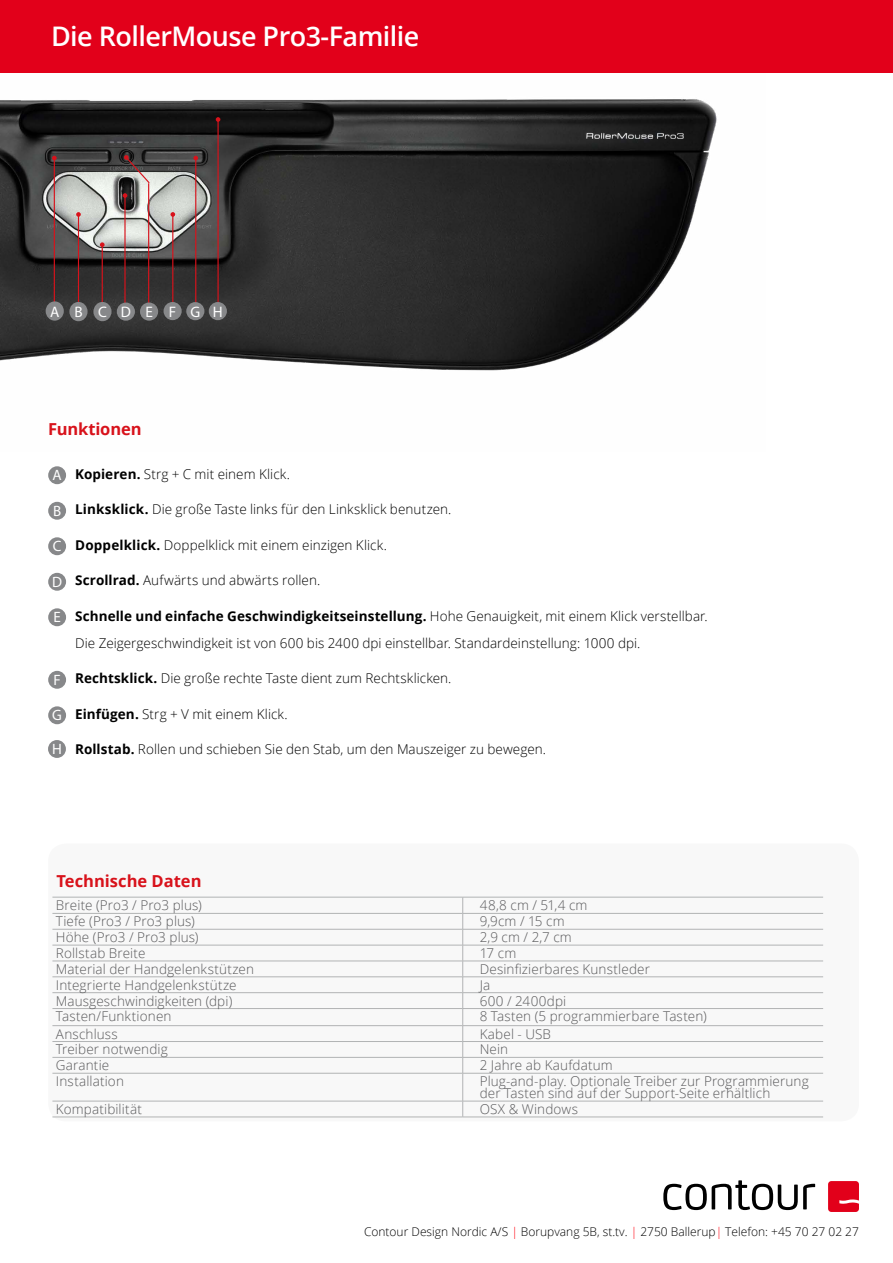
<style>
.page{position:relative;width:893px;height:1263px;background:#fff}
.page>*{position:absolute;margin:0;border:0;box-sizing:border-box;transform-origin:0 0}
.t1{font:600 27px "Open Sans";letter-spacing:-.02em;color:#fff}
.t2{font:700 16.5px "Open Sans";letter-spacing:-.005em;color:#d8121b}
.t3{font:15.15px "Myriad Pro";letter-spacing:.935em;color:#fff}
.t4{font:15px "Myriad Pro";color:#fff}
.t5{font:300 13.5px/27px "Open Sans";letter-spacing:.005em;color:#000}
.t6{font:300 13.5px/12px "Open Sans";letter-spacing:.01em;color:#58585a}
.t7{font:300 12px "Open Sans";color:#000}
.s1{font-family:"Myriad Pro";font-weight:400;font-size:15px;color:#fff}
.s2{font-weight:700}
.s3{color:#ff0714}
</style>
<div class="page">
<img style="left:0;top:72px;width:765px;height:299px">
<hr style="left:78px;top:214px;width:1px;height:89px;background:#d8121b">
<svg style="left:76px;top:212px;width:5px;height:5px"></svg>
<svg style="left:124px;top:155px;width:27px;height:30px"></svg>
<hr style="left:102px;top:245px;width:1px;height:57px;background:#d8121b">
<svg style="left:100px;top:242px;width:5px;height:5px"></svg>
<hr style="left:124px;top:196px;width:2px;height:107px;background:#d8121b">
<svg style="left:123px;top:193px;width:4px;height:5px"></svg>
<hr style="left:195px;top:158px;width:1px;height:147px;background:#d8121b">
<svg style="left:193px;top:156px;width:5px;height:4px"></svg>
<hr style="left:148px;top:183px;width:1px;height:121px;background:#d8121b">
<hr style="left:217px;top:119px;width:2px;height:188px;background:#d8121b">
<svg style="left:216px;top:117px;width:4px;height:5px"></svg>
<hr style="left:54px;top:158px;width:1px;height:145px;background:#d8121b">
<svg style="left:52px;top:156px;width:5px;height:4px"></svg>
<hr style="left:172px;top:214px;width:1px;height:89px;background:#d8121b">
<svg style="left:170px;top:212px;width:5px;height:5px"></svg>
<div style="left:46px;top:301px;width:18px;height:20px;background:#87888a;border-radius:50%"></div>
<div style="left:140px;top:302px;width:18px;height:19px;background:#87888a;border-radius:50%"></div>
<div style="left:117px;top:303px;width:18px;height:18px;background:#87888a;border-radius:50%"></div>
<div style="left:186px;top:302px;width:18px;height:18px;background:#87888a;border-radius:50%"></div>
<div style="left:164px;top:302px;width:18px;height:18px;background:#87888a;border-radius:50%"></div>
<div style="left:69px;top:302px;width:19px;height:19px;background:#87888a;border-radius:50%"></div>
<div style="left:93px;top:302px;width:19px;height:19px;background:#87888a;border-radius:50%"></div>
<div style="left:209px;top:302px;width:18px;height:18px;background:#87888a;border-radius:50%"></div>
<div style="left:0;top:0;width:893px;height:72px;background:#e2001a"></div>
<svg style="left:663px;top:1180px;width:152px;height:30px"></svg>
<svg style="left:828px;top:1181px;width:31px;height:31px"></svg>
<div style="left:48px;top:740px;width:18px;height:18px;background:#87888a;border-radius:50%"></div>
<div style="left:48px;top:843px;width:811px;height:278px;background:#f8f8f8;border-radius:18px"></div>
<svg style="left:52px;top:896px;width:771px;height:221px"></svg>
<hr style="left:52px;top:897px;width:411px;height:1px;background:#b1b3b4">
<hr style="left:463px;top:897px;width:360px;height:1px;background:#b1b3b4">
<hr style="left:52px;top:913px;width:411px;height:1px;background:#b1b3b4">
<hr style="left:463px;top:913px;width:360px;height:1px;background:#b1b3b4">
<hr style="left:52px;top:929px;width:411px;height:1px;background:#b1b3b4">
<hr style="left:463px;top:929px;width:360px;height:1px;background:#b1b3b4">
<hr style="left:52px;top:945px;width:411px;height:1px;background:#b1b3b4">
<hr style="left:463px;top:945px;width:360px;height:1px;background:#b1b3b4">
<hr style="left:52px;top:961px;width:411px;height:1px;background:#b1b3b4">
<hr style="left:463px;top:961px;width:360px;height:1px;background:#b1b3b4">
<hr style="left:52px;top:976px;width:411px;height:1px;background:#b1b3b4">
<hr style="left:463px;top:976px;width:360px;height:1px;background:#b1b3b4">
<hr style="left:52px;top:992px;width:411px;height:1px;background:#b1b3b4">
<hr style="left:463px;top:992px;width:360px;height:1px;background:#b1b3b4">
<hr style="left:52px;top:1008px;width:411px;height:1px;background:#b1b3b4">
<hr style="left:463px;top:1008px;width:360px;height:1px;background:#b1b3b4">
<hr style="left:52px;top:1025px;width:411px;height:1px;background:#b1b3b4">
<hr style="left:463px;top:1025px;width:360px;height:1px;background:#b1b3b4">
<hr style="left:52px;top:1041px;width:411px;height:1px;background:#b1b3b4">
<hr style="left:463px;top:1041px;width:360px;height:1px;background:#b1b3b4">
<hr style="left:52px;top:1057px;width:411px;height:1px;background:#b1b3b4">
<hr style="left:463px;top:1057px;width:360px;height:1px;background:#b1b3b4">
<hr style="left:52px;top:1073px;width:411px;height:1px;background:#b1b3b4">
<hr style="left:463px;top:1073px;width:360px;height:1px;background:#b1b3b4">
<hr style="left:52px;top:1101px;width:411px;height:1px;background:#b1b3b4">
<hr style="left:463px;top:1101px;width:360px;height:1px;background:#b1b3b4">
<hr style="left:52px;top:1117px;width:411px;height:1px;background:#b1b3b4">
<hr style="left:463px;top:1117px;width:360px;height:1px;background:#b1b3b4">
<svg style="left:462px;top:897px;width:1px;height:220px"></svg>
<div style="left:48px;top:466px;width:18px;height:18px;background:#87888a;border-radius:50%"></div>
<div style="left:48px;top:502px;width:18px;height:18px;background:#87888a;border-radius:50%"></div>
<div style="left:48px;top:537px;width:18px;height:18px;background:#87888a;border-radius:50%"></div>
<div style="left:48px;top:573px;width:18px;height:18px;background:#87888a;border-radius:50%"></div>
<div style="left:48px;top:608px;width:18px;height:18px;background:#87888a;border-radius:50%"></div>
<div style="left:48px;top:671px;width:18px;height:18px;background:#87888a;border-radius:50%"></div>
<div style="left:48px;top:706px;width:18px;height:18px;background:#87888a;border-radius:50%"></div>
<h1 class="t1" style="left:51px;top:18px;width:370px">Die RollerMouse Pro3-Familie</h1>
<p class="t3" style="left:50px;top:302px;width:174px">ABCDE FGH</p>
<p class="t2" style="left:48px;top:417px;width:95px">Funktionen</p>
<p class="t5" style="left:53px;top:460px;width:239px"><span class="s1">A</span> <span class="s2">Kopieren.</span> Strg + C mit einem Klick.</p>
<p class="t5" style="left:53px;top:495px;width:400px"><span class="s1">B</span> <span class="s2">Linksklick.</span> Die große Taste links für den Linksklick benutzen.</p>
<p class="t5" style="left:53px;top:531px;width:336px"><span class="s1">C</span> <span class="s2">Doppelklick.</span> Doppelklick mit einem einzigen Klick.</p>
<p class="t5" style="left:52px;top:566px;width:270px"><span class="s1">D</span> <span class="s2">Scrollrad.</span> Aufwärts und abwärts rollen.</p>
<p class="t5" style="left:75px;top:602px;width:634px;text-indent:-22px"><span class="s1">E</span> <span class="s2">Schnelle und einfache Geschwindigkeitseinstellung.</span> Hohe Genauigkeit, mit einem Klick verstellbar.<br>Die Zeigergeschwindigkeit ist von 600 bis 2400 dpi einstellbar. Standardeinstellung: 1000 dpi.</p>
<p class="t5" style="left:53px;top:664px;width:399px"><span class="s1">F</span> <span class="s2">Rechtsklick.</span> Die große rechte Taste dient zum Rechtsklicken.</p>
<p class="t5" style="left:52px;top:700px;width:237px"><span class="s1">G</span> <span class="s2">Einfügen.</span> Strg + V mit einem Klick.</p>
<p class="t5" style="left:75px;top:735px;width:472px"><span class="s2">Rollstab.</span> Rollen und schieben Sie den Stab, um den Mauszeiger zu bewegen.</p>
<p class="t4" style="left:52px;top:740px;width:11px">H</p>
<p class="t2" style="left:56px;top:869px;width:147px">Technische Daten</p>
<p class="t6" style="left:56px;top:899px;width:147px">Breite (Pro3 / Pro3 plus)</p>
<p class="t6" style="left:480px;top:899px;width:109px">48,8 cm / 51,4 cm</p>
<p class="t6" style="left:56px;top:915px;width:141px">Tiefe (Pro3 / Pro3 plus)</p>
<p class="t6" style="left:480px;top:915px;width:86px">9,9cm / 15 cm</p>
<p class="t6" style="left:56px;top:931px;width:144px">Höhe (Pro3 / Pro3 plus)</p>
<p class="t6" style="left:480px;top:931px;width:94px">2,9 cm / 2,7 cm</p>
<p class="t6" style="left:56px;top:947px;width:91px">Rollstab Breite</p>
<p class="t6" style="left:480px;top:947px;width:38px">17 cm</p>
<p class="t6" style="left:56px;top:962px;width:200px">Material der Handgelenkstützen</p>
<p class="t6" style="left:480px;top:962px;width:172px">Desinfizierbares Kunstleder</p>
<p class="t6" style="left:56px;top:978px;width:182px">Integrierte Handgelenkstütze</p>
<p class="t6" style="left:480px;top:978px;width:12px">Ja</p>
<p class="t6" style="left:56px;top:994px;width:178px">Mausgeschwindigkeiten (dpi)</p>
<p class="t6" style="left:480px;top:994px;width:88px">600 / 2400dpi</p>
<p class="t6" style="left:56px;top:1010px;width:117px">Tasten/Funktionen</p>
<p class="t6" style="left:480px;top:1010px;width:228px">8 Tasten (5 programmierbare Tasten)</p>
<p class="t6" style="left:56px;top:1027px;width:63px">Anschluss</p>
<p class="t6" style="left:480px;top:1027px;width:73px">Kabel - USB</p>
<p class="t6" style="left:56px;top:1043px;width:113px">Treiber notwendig</p>
<p class="t6" style="left:480px;top:1043px;width:30px">Nein</p>
<p class="t6" style="left:56px;top:1059px;width:55px">Garantie</p>
<p class="t6" style="left:480px;top:1059px;width:134px">2 Jahre ab Kaufdatum</p>
<p class="t6" style="left:56px;top:1075px;width:70px">Installation</p>
<p class="t6" style="left:480px;top:1075px;width:330px">Plug-and-play. Optionale Treiber zur Programmierung der Tasten sind auf der Support-Seite erhältlich</p>
<p class="t6" style="left:56px;top:1103px;width:87px">Kompatibilität</p>
<p class="t6" style="left:480px;top:1103px;width:100px">OSX &amp; Windows</p>
<p class="t7" style="left:364px;top:1223px;width:496px">Contour Design Nordic A/S <span class="s3">|</span> Borupvang 5B, st.tv. <span class="s3">|</span> 2750 Ballerup<span class="s3">|</span> Telefon: +45 70 27 02 27</p>
</div>
